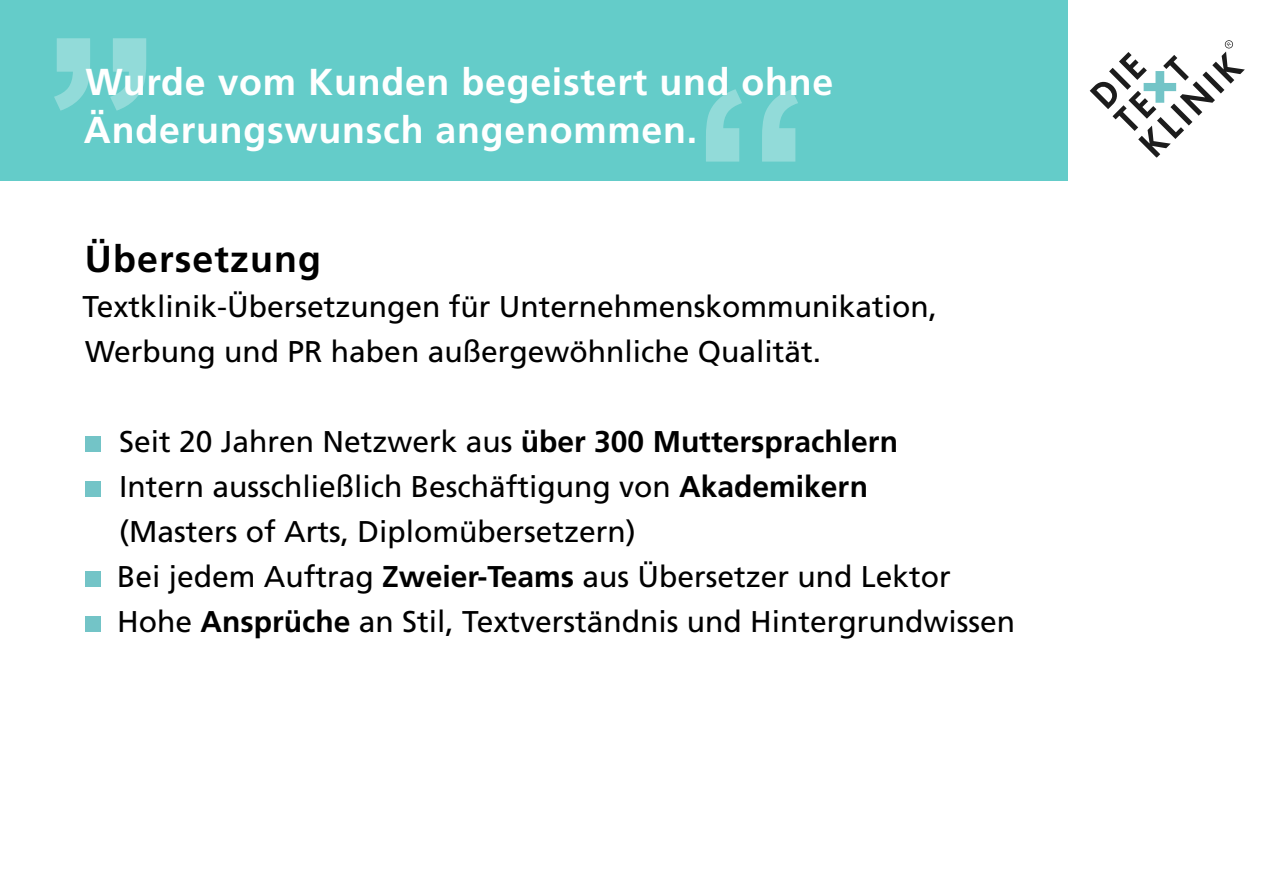
<style>
.page{position:relative;width:1263px;height:893px;background:#fff}
.page>*{position:absolute;margin:0;border:0;box-sizing:border-box;transform-origin:0 0}
.t1{font:700 37.5px/48px "Frutiger";letter-spacing:.02em;color:#fff}
.t2{font:700 37.5px "Frutiger";letter-spacing:.03em;color:#000}
.t3{font:30px/45px "Frutiger";color:#000}
.s1{font-weight:700}
</style>
<div class="page">
<div style="left:0;top:0;width:1067px;height:181px;background:#64ccc9"></div>
<div style="left:85px;top:436px;width:16px;height:16px;background:#73c4c7"></div>
<div style="left:85px;top:481px;width:16px;height:16px;background:#73c4c7"></div>
<div style="left:85px;top:571px;width:16px;height:16px;background:#73c4c7"></div>
<div style="left:85px;top:616px;width:16px;height:16px;background:#73c4c7"></div>
<svg style="left:1090px;top:40px;width:155px;height:117px"></svg>
<svg style="left:54px;top:38px;width:92px;height:73px"></svg>
<svg style="left:706px;top:89px;width:92px;height:73px"></svg>
<p class="t1" style="left:84px;top:58px;width:751px">Wurde vom Kunden begeistert und ohne<br>Änderungswunsch angenommen.</p>
<p class="t2" style="left:85px;top:236px;width:238px">Übersetzung</p>
<p class="t3" style="left:82px;top:283px;width:856px">Textklinik-Übersetzungen für Unternehmenskommunikation,<br>Werbung und PR haben außergewöhnliche Qualität.</p>
<p class="t3" style="left:117px;top:418px;width:899px">Seit 20 Jahren Netzwerk aus <span class="s1">über 300 Muttersprachlern<br></span>Intern ausschließlich Beschäftigung von <span class="s1">Akademikern<br></span>(Masters of Arts, Diplomübersetzern)<br>Bei jedem Auftrag <span class="s1">Zweier-Teams</span> aus Übersetzer und Lektor Hohe <span class="s1">Ansprüche</span> an Stil, Textverständnis und Hintergrundwissen</p>
</div>
